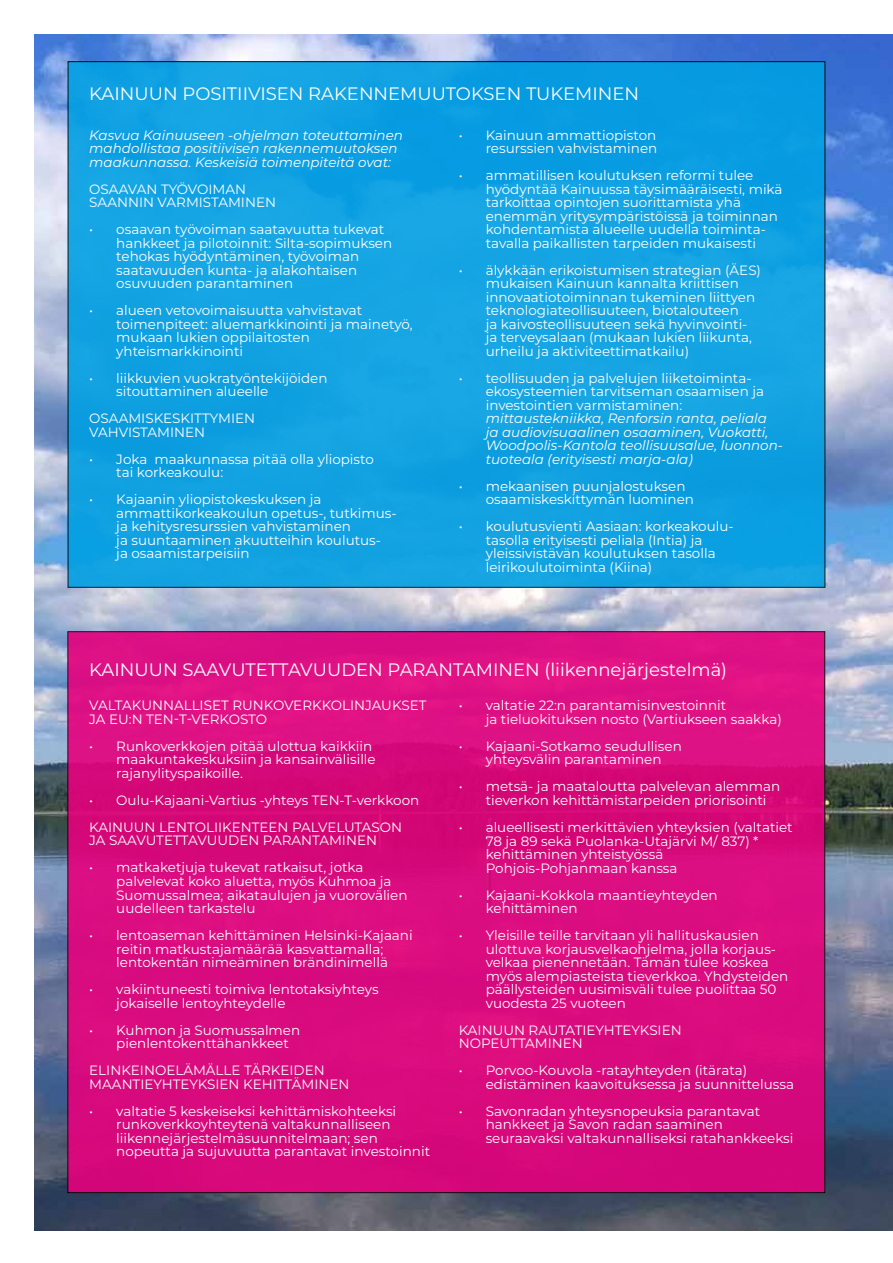
<style>
.page{position:relative;width:893px;height:1263px;background:#fff}
.page>*{position:absolute;margin:0;border:0;box-sizing:border-box;transform-origin:0 0}
.t1{font:18px "Montserrat";color:#fff}
.t2{font:13.5px/13.5px "Montserrat";color:#fff}
.t3{font:italic 13.5px/13.5px "Montserrat";color:#fff}
</style>
<div class="page">
<img style="left:34px;top:34px;width:859px;height:1197px">
<div style="left:68px;top:62px;width:757px;height:525px;background:#13a2e2"></div>
<div style="left:68px;top:632px;width:757px;height:560px;background:#d90b7e"></div>
<h1 class="t1" style="left:89px;top:82px;width:551px">KAINUUN POSITIIVISEN RAKENNEMUUTOKSEN TUKEMINEN</h1>
<p class="t3" style="left:89px;top:128px;width:315px">Kasvua Kainuuseen -ohjelman toteuttaminen mahdollistaa positiivisen rakennemuutoksen maakunnassa. Keskeisiä toimenpiteitä ovat:</p>
<p class="t2" style="left:89px;top:182px;width:188px">OSAAVAN TYÖVOIMAN<br>SAANNIN VARMISTAMINEN</p>
<p class="t2" style="left:116px;top:222px;width:277px;text-indent:-27px">• osaavan työvoiman saatavuutta tukevat hankkeet ja pilotoinnit: Silta-sopimuksen tehokas hyödyntäminen, työvoiman saatavuuden kunta- ja alakohtaisen osuvuuden parantaminen</p>
<p class="t2" style="left:116px;top:303px;width:298px;text-indent:-27px">• alueen vetovoimaisuutta vahvistavat toimenpiteet: aluemarkkinointi ja mainetyö, mukaan lukien oppilaitosten yhteismarkkinointi</p>
<p class="t2" style="left:116px;top:371px;width:213px;text-indent:-27px">• liikkuvien vuokratyöntekijöiden sitouttaminen alueelle</p>
<p class="t2" style="left:89px;top:411px;width:167px">OSAAMISKESKITTYMIEN<br>VAHVISTAMINEN</p>
<p class="t2" style="left:116px;top:452px;width:259px;text-indent:-27px">• Joka maakunnassa pitää olla yliopisto tai korkeakoulu:</p>
<p class="t2" style="left:116px;top:492px;width:282px;text-indent:-27px">• Kajaanin yliopistokeskuksen ja ammattikorkeakoulun opetus-, tutkimus&shy;ja kehitysresurssien vahvistaminen<br>ja suuntaaminen akuutteihin koulutus-<br>ja osaamistarpeisiin</p>
<p class="t2" style="left:459px;top:128px;width:200px;text-align:right">• Kainuun ammattiopiston resurssien vahvistaminen</p>
<p class="t2" style="left:486px;top:168px;width:298px;text-indent:-27px">• ammatillisen koulutuksen reformi tulee hyödyntää Kainuussa täysimääräisesti, mikä tarkoittaa opintojen suorittamista yhä enemmän yritysympäristöissä ja toiminnan kohdentamista alueelle uudella toiminta&shy;tavalla paikallisten tarpeiden mukaisesti</p>
<p class="t2" style="left:486px;top:263px;width:277px;text-indent:-27px">• älykkään erikoistumisen strategian (ÄES) mukaisen Kainuun kannalta kriittisen innovaatiotoiminnan tukeminen liittyen teknologiateollisuuteen, biotalouteen<br>ja kaivosteollisuuteen sekä hyvinvointi&shy;ja terveysalaan (mukaan lukien liikunta, urheilu ja aktiviteettimatkailu)</p>
<p class="t2" style="left:486px;top:371px;width:280px;text-indent:-27px">• teollisuuden ja palvelujen liiketoiminta&shy;ekosysteemien tarvitseman osaamisen ja investointien varmistaminen:</p>
<p class="t3" style="left:486px;top:411px;width:299px">mittaustekniikka, Renforsin ranta, peliala ja audiovisuaalinen osaaminen, Vuokatti, Woodpolis-Kantola teollisuusalue, luonnon&shy;tuoteala (erityisesti marja-ala)</p>
<p class="t2" style="left:486px;top:479px;width:210px;text-indent:-27px">• mekaanisen puunjalostuksen osaamiskeskittymän luominen</p>
<p class="t2" style="left:486px;top:519px;width:249px;text-indent:-27px">• koulutusvienti Aasiaan: korkeakoulu&shy;tasolla erityisesti peliala (Intia) ja yleissivistävän koulutuksen tasolla leirikoulutoiminta (Kiina)</p>
<h1 class="t1" style="left:89px;top:657px;width:639px">KAINUUN SAAVUTETTAVUUDEN PARANTAMINEN (liikennejärjestelmä)</h1>
<p class="t2" style="left:486px;top:698px;width:298px;text-indent:-27px">• valtatie 22:n parantamisinvestoinnit<br>ja tieluokituksen nosto (Vartiukseen saakka)</p>
<p class="t2" style="left:459px;top:739px;width:225px;text-align:center">• Kajaani-Sotkamo seudullisen yhteysvälin parantaminen</p>
<p class="t2" style="left:486px;top:779px;width:296px;text-indent:-27px">• metsä- ja maataloutta palvelevan alemman tieverkon kehittämistarpeiden priorisointi</p>
<p class="t2" style="left:486px;top:820px;width:309px;text-indent:-27px">• alueellisesti merkittävien yhteyksien (valtatiet 78 ja 89 sekä Puolanka-Utajärvi M/ 837) * kehittäminen yhteistyössä Pohjois-Pohjanmaan kanssa</p>
<p class="t2" style="left:486px;top:887px;width:233px;text-indent:-27px">• Kajaani-Kokkola maantieyhteyden kehittäminen</p>
<p class="t2" style="left:486px;top:928px;width:304px;text-indent:-27px">• Yleisille teille tarvitaan yli hallituskausien ulottuva korjausvelkaohjelma, jolla korjaus&shy;velkaa pienennetään. Tämän tulee koskea myös alempiasteista tieverkkoa. Yhdysteiden päällysteiden uusimisväli tulee puolittaa 50 vuodesta 25 vuoteen</p>
<p class="t2" style="left:459px;top:1022px;width:224px">KAINUUN RAUTATIEYHTEYKSIEN<br>NOPEUTTAMINEN</p>
<p class="t2" style="left:486px;top:1063px;width:310px;text-indent:-27px">• Porvoo-Kouvola -ratayhteyden (itärata) edistäminen kaavoituksessa ja suunnittelussa</p>
<p class="t2" style="left:486px;top:1103px;width:309px;text-indent:-27px">• Savonradan yhteysnopeuksia parantavat hankkeet ja Savon radan saaminen seuraavaksi valtakunnalliseksi ratahankkeeksi</p>
<p class="t2" style="left:89px;top:698px;width:339px">VALTAKUNNALLISET RUNKOVERKKOLINJAUKSET<br>JA EU:N TEN-T-VERKOSTO</p>
<p class="t2" style="left:116px;top:739px;width:261px;text-indent:-27px">• Runkoverkkojen pitää ulottua kaikkiin maakuntakeskuksiin ja kansainvälisille rajanylityspaikoille.</p>
<p class="t2" style="left:89px;top:786px;width:331px;line-height:27px">• Oulu-Kajaani-Vartius -yhteys TEN-T-verkkoon<br>KAINUUN LENTOLIIKENTEEN PALVELUTASON</p>
<p class="t2" style="left:89px;top:833px;width:289px">JA SAAVUTETTAVUUDEN PARANTAMINEN</p>
<p class="t2" style="left:116px;top:860px;width:293px;text-indent:-27px">• matkaketjuja tukevat ratkaisut, jotka palvelevat koko aluetta, myös Kuhmoa ja Suomussalmea; aikataulujen ja vuorovälien uudelleen tarkastelu</p>
<p class="t2" style="left:89px;top:928px;width:325px;text-align:center">• lentoaseman kehittäminen Helsinki-Kajaani reitin matkustajamäärää kasvattamalla; lentokentän nimeäminen brändinimellä</p>
<p class="t2" style="left:116px;top:982px;width:264px;text-indent:-27px">• vakiintuneesti toimiva lentotaksiyhteys jokaiselle lentoyhteydelle</p>
<p class="t2" style="left:116px;top:1022px;width:185px;text-indent:-27px">• Kuhmon ja Suomussalmen pienlentokenttähankkeet</p>
<p class="t2" style="left:89px;top:1063px;width:262px">ELINKEINOELÄMÄLLE TÄRKEIDEN<br>MAANTIEYHTEYKSIEN KEHITTÄMINEN</p>
<p class="t2" style="left:116px;top:1103px;width:315px;text-indent:-27px">• valtatie 5 keskeiseksi kehittämiskohteeksi runkoverkkoyhteytenä valtakunnalliseen liikennejärjestelmäsuunnitelmaan; sen nopeutta ja sujuvuutta parantavat investoinnit</p>
</div>
